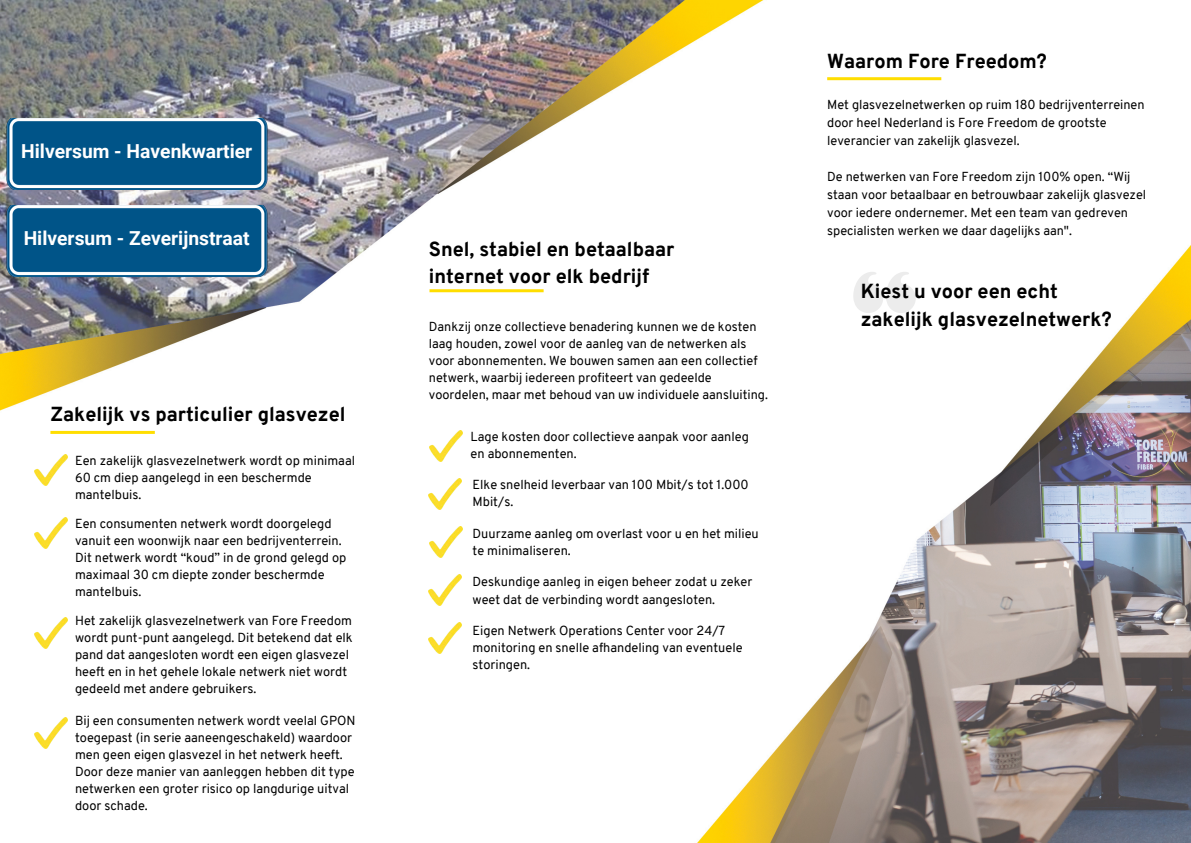
<style>
.page{position:relative;width:1191px;height:843px;background:#fff}
.page>*{position:absolute;margin:0;border:0;box-sizing:border-box;transform-origin:0 0}
.t1{font:800 19.8px/27.6px "Overpass";color:#000}
.t2{font:700 19.3px "Roboto";color:#fff}
.t3{font:12.8px/17px "Overpass";color:#000}
.t4{font:12.7px/18px "Overpass";color:#000}
</style>
<div class="page">
<img style="left:0;top:0;width:1190px;height:842px">
<hr style="left:50px;top:431px;width:105px;height:3px;background:#ffde00">
<hr style="left:827px;top:77px;width:114px;height:3px;background:#ffde00">
<img style="left:5px;top:206px;width:264px;height:70px">
<hr style="left:429px;top:289px;width:114px;height:3px;background:#ffde00">
<img style="left:34px;top:454px;width:33px;height:31px">
<img style="left:34px;top:517px;width:33px;height:31px">
<img style="left:34px;top:617px;width:33px;height:31px">
<img style="left:429px;top:431px;width:33px;height:30px">
<img style="left:429px;top:479px;width:33px;height:30px">
<img style="left:429px;top:526px;width:33px;height:31px">
<img style="left:429px;top:574px;width:33px;height:31px">
<img style="left:429px;top:622px;width:33px;height:31px">
<svg style="left:852px;top:272px;width:63px;height:41px"></svg>
<img style="left:5px;top:119px;width:264px;height:70px">
<img style="left:34px;top:717px;width:33px;height:31px">
<p class="t2" style="left:21px;top:140px;width:232px">Hilversum - Havenkwartier</p>
<p class="t2" style="left:24px;top:227px;width:227px">Hilversum - Zeverijnstraat</p>
<p class="t1" style="left:50px;top:402px;width:296px">Zakelijk vs particulier glasvezel</p>
<p class="t3" style="left:75px;top:453px;width:281px">Een zakelijk glasvezelnetwerk wordt op minimaal<br>60 cm diep aangelegd in een beschermde mantelbuis.</p>
<p class="t3" style="left:75px;top:516px;width:273px">Een consumenten netwerk wordt doorgelegd vanuit een woonwijk naar een bedrijventerrein.<br>Dit netwerk wordt “koud” in de grond gelegd op maximaal 30 cm diepte zonder beschermde mantelbuis.</p>
<p class="t3" style="left:75px;top:613px;width:279px">Het zakelijk glasvezelnetwerk van Fore Freedom wordt punt-punt aangelegd. Dit betekend dat elk pand dat aangesloten wordt een eigen glasvezel heeft en in het gehele lokale netwerk niet wordt gedeeld met andere gebruikers.</p>
<p class="t3" style="left:75px;top:712px;width:282px">Bij een consumenten netwerk wordt veelal GPON toegepast (in serie aaneengeschakeld) waardoor men geen eigen glasvezel in het netwerk heeft.<br>Door deze manier van aanleggen hebben dit type netwerken een groter risico op langdurige uitval door schade.</p>
<p class="t1" style="left:429px;top:237px;width:247px">Snel, stabiel en betaalbaar internet voor elk bedrijf</p>
<p class="t4" style="left:429px;top:319px;width:340px;line-height:17px">Dankzij onze collectieve benadering kunnen we de kosten laag houden, zowel voor de aanleg van de netwerken als voor abonnementen. We bouwen samen aan een collectief netwerk, waarbij iedereen profiteert van gedeelde voordelen, maar met behoud van uw individuele aansluiting.</p>
<p class="t3" style="left:470px;top:429px;width:280px">Lage kosten door collectieve aanpak voor aanleg en abonnementen.</p>
<p class="t3" style="left:472px;top:477px;width:277px">Elke snelheid leverbaar van 100 Mbit/s tot 1.000<br>Mbit/s.</p>
<p class="t3" style="left:472px;top:525px;width:287px">Duurzame aanleg om overlast voor u en het milieu te minimaliseren.</p>
<p class="t3" style="left:472px;top:574px;width:281px">Deskundige aanleg in eigen beheer zodat u zeker weet dat de verbinding wordt aangesloten.</p>
<p class="t3" style="left:472px;top:622px;width:271px">Eigen Netwerk Operations Center voor 24/7 monitoring en snelle afhandeling van eventuele storingen.</p>
<p class="t1" style="left:827px;top:49px;width:221px">Waarom Fore Freedom?</p>
<p class="t4" style="left:827px;top:97px;width:319px">Met glasvezelnetwerken op ruim 180 bedrijventerreinen door heel Nederland is Fore Freedom de grootste leverancier van zakelijk glasvezel.</p>
<p class="t4" style="left:827px;top:169px;width:320px">De netwerken van Fore Freedom zijn 100% open. “Wij staan voor betaalbaar en betrouwbaar zakelijk glasvezel voor iedere ondernemer. Met een team van gedreven specialisten werken we daar dagelijks aan".</p>
<p class="t1" style="left:860px;top:279px;width:252px">Kiest u voor een echt zakelijk glasvezelnetwerk?</p>
</div>
